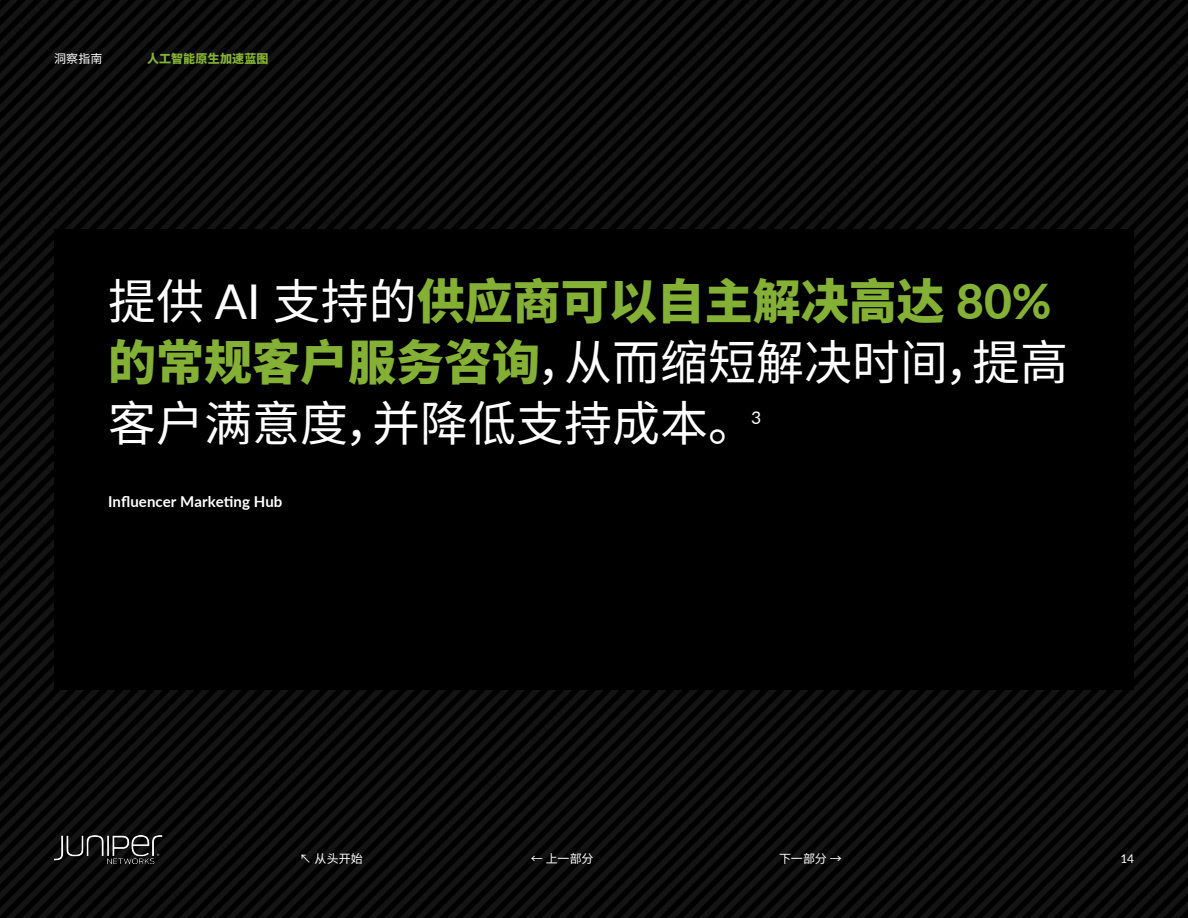
<style>
.page{position:relative;width:1188px;height:918px;background:#fff}
.page>*{position:absolute;margin:0;border:0;box-sizing:border-box;transform-origin:0 0}
.t1{font:48px/61.5px "Source Han Sans CN";color:#fff}
.t2{font:17.55px "Lato";color:#fff}
.t3{font:700 15px "Lato";letter-spacing:.005em;color:#fff}
.t4{font:12px "Source Han Sans CN";letter-spacing:.005em;color:#fff}
.t5{font:800 12px "Source Han Sans CN";letter-spacing:.015em;color:#84b135}
.t6{font:12px "Lato";color:#fff}
.s1{font-family:"Lato"}
.s2{font-weight:800;color:#84b135}
.s3{font-family:"Lato";font-weight:800;color:#84b135}
</style>
<div class="page">
<img style="left:0;top:0;width:1188px;height:918px">
<img style="left:54px;top:835px;width:131px;height:29px">
<div style="left:54px;top:229px;width:1080px;height:460px;background:#000"></div>
<p class="t4" style="left:54px;top:52px;width:50px">洞察指南</p>
<p class="t5" style="left:147px;top:52px;width:123px">人工智能原生加速蓝图</p>
<p class="t1" style="left:108px;top:271px;width:961px">提供 <span class="s1">AI</span> 支持的<span class="s2">供应商可以自主解决高达</span> <span class="s3">80%</span><span class="s2">的常规客户服务咨询</span>，从而缩短解决时间，提高客户满意度，并降低支持成本。</p>
<p class="t2" style="left:751px;top:405px;width:12px">3</p>
<p class="t3" style="left:108px;top:490px;width:176px">Influencer Marketing Hub</p>
<p class="t4" style="left:299px;top:852px;width:65px">↖ 从头开始</p>
<p class="t4" style="left:531px;top:852px;width:64px">← 上一部分</p>
<p class="t4" style="left:779px;top:852px;width:64px">下一部分 →</p>
<p class="t6" style="left:1120px;top:850px;width:15px">14</p>
</div>
